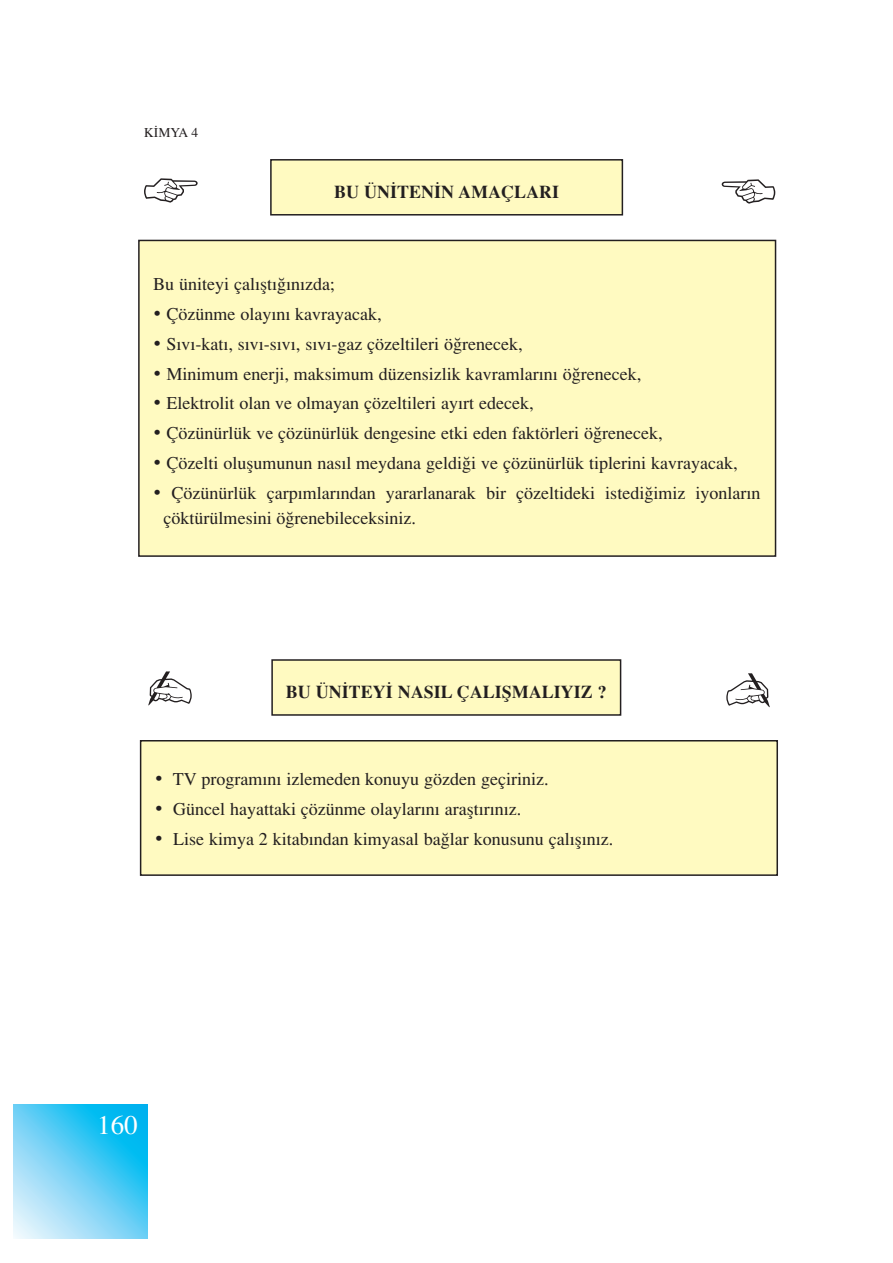
<style>
.page{position:relative;width:893px;height:1263px;background:#fff}
.page>*{position:absolute;margin:0;border:0;box-sizing:border-box;transform-origin:0 0}
.t1{font:27px "Times Turk";color:#fff}
.t2{font:18px/25.5px "Times Turk";color:#231f20}
.t3{font:18px "Times Turk B";color:#231f20}
.t4{font:13.5px "Times Turk";color:#231f20}
</style>
<div class="page">
<svg style="left:13px;top:1105px;width:134px;height:134px;background:#67d0f5"></svg>
<div style="left:141px;top:741px;width:636px;height:134px;background:#fffac1"></div>
<div style="left:140px;top:740px;width:638px;height:136px;border:2px solid #231f20"></div>
<div style="left:139px;top:240px;width:636px;height:316px;background:#fffac1"></div>
<div style="left:138px;top:240px;width:638px;height:317px;border:2px solid #231f20"></div>
<div style="left:271px;top:160px;width:351px;height:55px;background:#fffac1"></div>
<div style="left:270px;top:159px;width:353px;height:57px;border:2px solid #231f20"></div>
<div style="left:272px;top:660px;width:348px;height:55px;background:#fffac1"></div>
<div style="left:271px;top:659px;width:350px;height:57px;border:2px solid #231f20"></div>
<p class="t4" style="left:144px;top:128px;width:55px">K‹MYA 4</p>
<p class="t3" style="left:334px;top:186px;width:226px">BU ÜN‹TEN‹N AMAÇLARI</p>
<p class="t2" style="left:153px;top:273px;width:183px">Bu üniteyi çal›flt›¤›n›zda;</p>
<p class="t2" style="left:153px;top:303px;width:230px">• Çözünme olay›n› kavrayacak,</p>
<p class="t2" style="left:153px;top:333px;width:371px">• S›v›-kat›, s›v›-s›v›, s›v›-gaz çözeltileri ö¤renecek,</p>
<p class="t2" style="left:153px;top:363px;width:489px">• Minimum enerji, maksimum düzensizlik kavramlar›n› ö¤renecek,</p>
<p class="t2" style="left:153px;top:392px;width:382px">• Elektrolit olan ve olmayan çözeltileri ay›rt edecek,</p>
<p class="t2" style="left:153px;top:422px;width:511px">• Çözünürlük ve çözünürlük dengesine etki eden faktörleri ö¤renecek,</p>
<p class="t2" style="left:153px;top:452px;width:586px">• Çözelti oluflumunun nas›l meydana geldi¤i ve çözünürlük tiplerini kavrayacak,</p>
<p class="t2" style="left:164px;top:482px;width:598px;text-indent:-10px">• Çözünürlük çarp›mlar›ndan yararlanarak bir çözeltideki istedi¤imiz iyonlar›n çöktürülmesini ö¤renebileceksiniz.</p>
<p class="t3" style="left:286px;top:687px;width:322px">BU ÜN‹TEY‹ NASIL ÇALIfiMALIYIZ ?</p>
<p class="t2" style="left:155px;top:768px;width:395px">• TV program›n› izlemeden konuyu gözden geçiriniz.</p>
<p class="t2" style="left:155px;top:798px;width:368px">• Güncel hayattaki çözünme olaylar›n› araflt›r›n›z.</p>
<p class="t2" style="left:155px;top:828px;width:460px">• Lise kimya 2 kitab›ndan kimyasal ba¤lar konusunu çal›fl›n›z.</p>
<h1 class="t1" style="left:97px;top:1115px;width:42px">160</h1>
</div>
